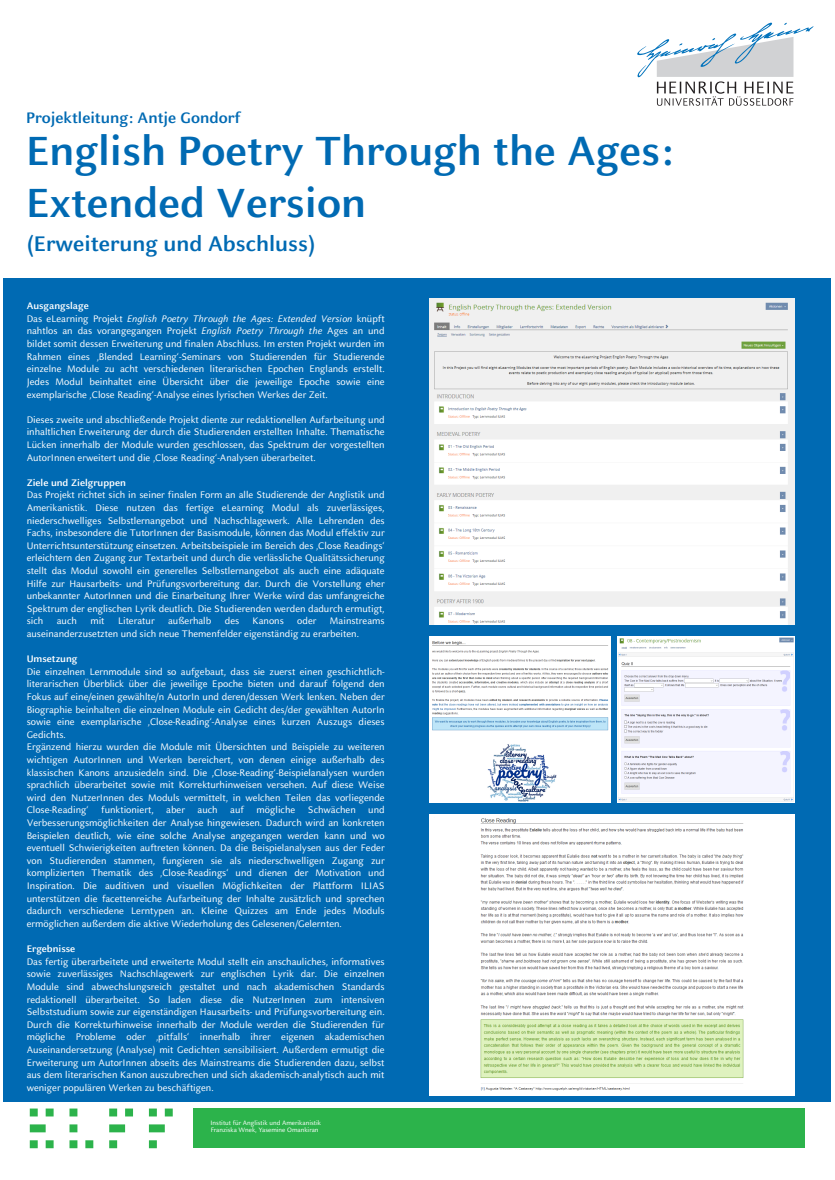
<style>
.page{position:relative;width:835px;height:1180px;background:#fff}
.page>*{position:absolute;margin:0;border:0;box-sizing:border-box;transform-origin:0 0}
.t1{font:700 45.01px/51.7px "HHU Celeste Sans";color:#006ab3}
.t2{font:700 23.34px "HHU Celeste Sans";color:#006ab3}
.t3{font:700 16.8px "HHU Celeste Sans";color:#006ab3}
.t4{font:10.5px/12.6px "HHU Celeste Sans";color:#fff}
.t5{font:7px "HHU Celeste Sans";color:#fff}
.s1{font-weight:700}
.s2{font-style:italic}
</style>
<div class="page">
<div style="left:4px;top:1091px;width:827px;height:10px;background:#006ab3"></div>
<div style="left:4px;top:278px;width:827px;height:820px;background:#006ab3"></div>
<img style="left:429px;top:299px;width:364px;height:325px">
<img style="left:617px;top:636px;width:176px;height:166px">
<img style="left:429px;top:636px;width:181px;height:166px">
<img style="left:429px;top:814px;width:364px;height:282px">
<svg style="left:637px;top:22px;width:176px;height:84px"></svg>
<svg style="left:30px;top:1108px;width:143px;height:40px"></svg>
<div style="left:193px;top:1108px;width:612px;height:40px;background:#2cb34b"></div>
<p class="t3" style="left:26px;top:107px;width:216px">Projektleitung: Antje Gondorf</p>
<p class="t1" style="left:26px;top:124px;width:649px">English Poetry Through the Ages:<br>Extended Version</p>
<p class="t2" style="left:27px;top:229px;width:290px">(Erweiterung und Abschluss)</p>
<p class="t4" style="left:27px;top:299px;width:359px"><span class="s1">Ausgangslage<br></span>Das eLearning Projekt <span class="s2">English Poetry Through the Ages: Extended Version</span> knüpft nahtlos an das vorangegangen Projekt <span class="s2">English Poetry Through the</span> Ages an und bildet somit dessen Erweiterung und finalen Abschluss. Im ersten Projekt wurden im Rahmen eines ‚Blended Learning‘-Seminars von Studierenden für Studierende einzelne Module zu acht verschiedenen literarischen Epochen Englands erstellt.<br>Jedes Modul beinhaltet eine Übersicht über die jeweilige Epoche sowie eine exemplarische ‚Close Reading‘-Analyse eines lyrischen Werkes der Zeit.</p>
<p class="t4" style="left:27px;top:413px;width:359px;text-align:justify">Dieses zweite und abschließende Projekt diente zur redaktionellen Aufarbeitung und inhaltlichen Erweiterung der durch die Studierenden erstellten Inhalte. Thematische Lücken innerhalb der Module wurden geschlossen, das Spektrum der vorgestellten AutorInnen erweitert und die ‚Close Reading‘-Analysen überarbeitet.</p>
<p class="t4" style="left:27px;top:476px;width:359px"><span class="s1">Ziele und Zielgruppen<br></span>Das Projekt richtet sich in seiner finalen Form an alle Studierende der Anglistik und Amerikanistik. Diese nutzen das fertige eLearning Modul als zuverlässiges, niederschwelliges Selbstlernangebot und Nachschlagewerk. Alle Lehrenden des Fachs, insbesondere die TutorInnen der Basismodule, können das Modul effektiv zur Unterrichtsunterstützung einsetzen. Arbeitsbeispiele im Bereich des ‚Close Readings‘ erleichtern den Zugang zur Textarbeit und durch die verlässliche Qualitätssicherung stellt das Modul sowohl ein generelles Selbstlernangebot als auch eine adäquate Hilfe zur Hausarbeits- und Prüfungsvorbereitung dar. Durch die Vorstellung eher unbekannter AutorInnen und die Einarbeitung Ihrer Werke wird das umfangreiche Spektrum der englischen Lyrik deutlich. Die Studierenden werden dadurch ermutigt, sich</p>
<p class="t4" style="left:57px;top:614px;width:22px">auch</p>
<p class="t4" style="left:90px;top:614px;width:16px">mit</p>
<p class="t4" style="left:118px;top:614px;width:38px">Literatur</p>
<p class="t4" style="left:168px;top:614px;width:45px">außerhalb</p>
<p class="t4" style="left:225px;top:614px;width:16px">des</p>
<p class="t4" style="left:252px;top:614px;width:33px">Kanons</p>
<p class="t4" style="left:297px;top:614px;width:21px">oder</p>
<p class="t4" style="left:27px;top:614px;width:359px;text-indent:303px">Mainstreams auseinanderzusetzten und sich neue Themenfelder eigenständig zu erarbeiten.</p>
<p class="t4" style="left:27px;top:652px;width:359px"><span class="s1">Umsetzung<br></span>Die einzelnen Lernmodule sind so aufgebaut, dass sie zuerst einen geschichtlich&shy;literarischen Überblick über die jeweilige Epoche bieten und darauf folgend den Fokus auf eine/einen gewählte/n AutorIn und deren/dessen Werk lenken. Neben der Biographie beinhalten die einzelnen Module ein Gedicht des/der gewählten AutorIn sowie eine exemplarische ‚Close-Reading‘-Analyse eines kurzen Auszugs dieses Gedichts.<br>Ergänzend hierzu wurden die Module mit Übersichten und Beispiele zu weiteren wichtigen AutorInnen und Werken bereichert, von denen einige außerhalb des klassischen Kanons anzusiedeln sind. Die ,Close-Reading‘-Beispielanalysen wurden sprachlich überarbeitet sowie mit Korrekturhinweisen versehen. Auf diese Weise wird den NutzerInnen des Moduls vermittelt, in welchen Teilen das vorliegende Close-Reading‘ funktioniert, aber auch auf mögliche Schwächen und Verbesserungsmöglichkeiten der Analyse hingewiesen. Dadurch wird an konkreten Beispielen deutlich, wie eine solche Analyse angegangen werden kann und wo eventuell Schwierigkeiten auftreten können. Da die Beispielanalysen aus der Feder von Studierenden stammen, fungieren sie als niederschwelligen Zugang zur komplizierten Thematik des ‚Close-Readings‘ und dienen der Motivation und Inspiration. Die auditiven und visuellen Möglichkeiten der Plattform ILIAS unterstützen die facettenreiche Aufarbeitung der Inhalte zusätzlich und sprechen dadurch verschiedene Lerntypen an. Kleine Quizzes am Ende jedes Moduls ermöglichen außerdem die aktive Wiederholung des Gelesenen/Gelernten.</p>
<p class="t4" style="left:27px;top:942px;width:359px"><span class="s1">Ergebnisse<br></span>Das fertig überarbeitete und erweiterte Modul stellt ein anschauliches, informatives sowie zuverlässiges Nachschlagewerk zur englischen Lyrik dar. Die einzelnen Module sind abwechslungsreich gestaltet und nach akademischen Standards redaktionell überarbeitet. So laden diese die NutzerInnen zum intensiven Selbststudium sowie zur eigenständigen Hausarbeits- und Prüfungsvorbereitung ein.<br>Durch die Korrekturhinweise innerhalb der Module werden die Studierenden für mögliche Probleme oder ‚pitfalls‘ innerhalb ihrer eigenen akademischen Auseinandersetzung (Analyse) mit Gedichten sensibilisiert. Außerdem ermutigt die Erweiterung um AutorInnen abseits des Mainstreams die Studierenden dazu, selbst aus dem literarischen Kanon auszubrechen und sich akademisch-analytisch auch mit weniger populären Werken zu beschäftigen.</p>
<p class="t5" style="left:210px;top:1118px;width:112px">Institut für Anglistik und Amerikanistik</p>
<p class="t5" style="left:211px;top:1125px;width:109px">Franziska Wnek, Yasemine Omankiran</p>
</div>
